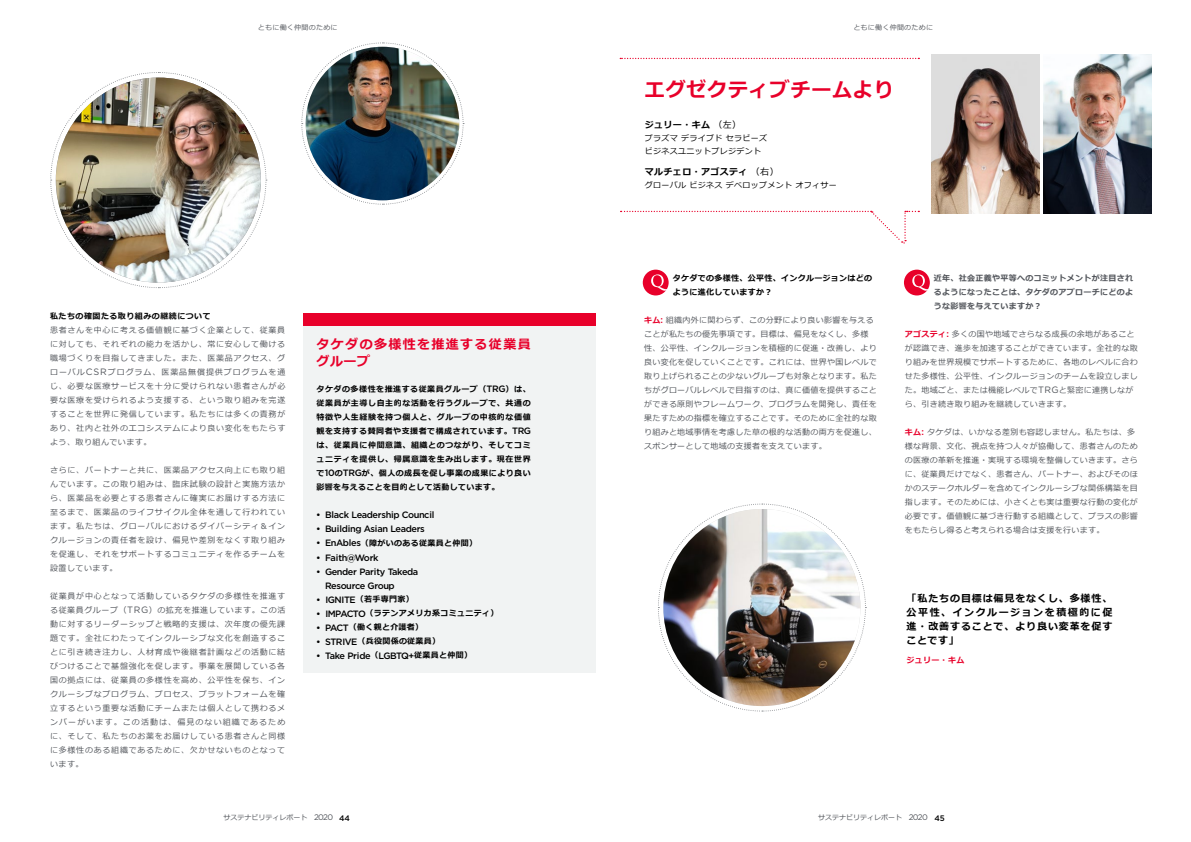
<style>
.page{position:relative;width:1191px;height:842px;background:#fff}
.page>*{position:absolute;margin:0;border:0;box-sizing:border-box;transform-origin:0 0}
.t1{font:700 20px "Meiryo";letter-spacing:.04em;color:#e8002a}
.t2{font:700 13px/17px "Meiryo";letter-spacing:.105em;color:#e8002a}
.t3{font:700 10px/14.1px "Meiryo";letter-spacing:.085em;color:#000;text-align:justify}
.t4{font:500 9.2px/14px "Gotham";letter-spacing:-.045em;color:#000}
.t5{font:500 9.2px "Gotham";letter-spacing:-.065em;color:#000}
.t6{font:700 9px "Meiryo";letter-spacing:.04em;color:#000}
.t7{font:8px/14px "Meiryo";letter-spacing:.04em;color:#52555b;text-align:justify}
.t8{font:700 8px/14px "Meiryo";letter-spacing:.04em;color:#000}
.t9{font:700 8px/14px "Meiryo";letter-spacing:.04em;color:#52555b;text-align:justify}
.t10{font:8px/13px "Meiryo";letter-spacing:.04em;color:#000}
.t11{font:700 8px "Meiryo";letter-spacing:.06em;color:#000}
.t12{font:700 8px "Meiryo";letter-spacing:.04em;color:#e8002a}
.t13{font:7px "Meiryo";color:#52555b}
.t14{font:7px "Meiryo";letter-spacing:.04em;color:#52555b}
.s1{font-family:"Gotham";font-size:9.2px}
.s2{font-family:"Gotham";font-weight:500;font-size:9.2px}
.s3{font-family:"Meiryo";font-weight:700;font-size:8px}
.s4{font-weight:400}
.s5{font-weight:700;color:#e8002a}
.s6{font-family:"Gotham";font-weight:500;font-size:9.2px;color:#e8002a}
.s7{font-family:"Gotham";font-size:8.1px}
.s8{font-family:"Gotham";font-weight:500;font-size:8px;color:#000}
</style>
<div class="page">
<div style="left:643px;top:270px;width:25px;height:25px;background:#e8002a;border-radius:50%"></div>
<svg style="left:651px;top:274px;width:17px;height:17px"></svg>
<div style="left:904px;top:270px;width:25px;height:25px;background:#e8002a;border-radius:50%"></div>
<svg style="left:912px;top:274px;width:18px;height:17px"></svg>
<svg style="left:658px;top:503px;width:208px;height:209px"></svg>
<img style="left:663px;top:509px;width:197px;height:197px;border-radius:99px">
<img style="left:931px;top:54px;width:108px;height:159px">
<img style="left:1043px;top:54px;width:108px;height:159px">
<svg style="left:620px;top:58px;width:299px;height:1px"></svg>
<svg style="left:620px;top:211px;width:299px;height:33px"></svg>
<div style="left:303px;top:313px;width:292px;height:359px;background:#f1f3f3"></div>
<div style="left:303px;top:313px;width:292px;height:12px;background:#e8002a"></div>
<svg style="left:301px;top:42px;width:163px;height:163px"></svg>
<img style="left:306px;top:47px;width:153px;height:153px;border-radius:77px">
<svg style="left:50px;top:72px;width:217px;height:217px"></svg>
<img style="left:56px;top:78px;width:205px;height:205px;border-radius:102px">
<p class="t14" style="left:258px;top:22px;width:81px">ともに働く仲間のために</p>
<p class="t14" style="left:853px;top:22px;width:81px">ともに働く仲間のために</p>
<p class="t11" style="left:50px;top:310px;width:162px">私たちの確固たる取り組みの継続について</p>
<p class="t7" style="left:50px;top:323px;width:237px">患者さんを中心に考える価値観に基づく企業として、従業員に対しても、それぞれの能力を活かし、常に安心して働ける職場づくりを目指してきました。また、医薬品アクセス、グローバル<span class="s1">CSR</span>プログラム、医薬品無償提供プログラムを通じ、必要な医療サービスを十分に受けられない患者さんが必要な医療を受けられるよう支援する、という取り組みを完遂することを世界に発信しています。私たちには多くの責務があり、社内と社外のエコシステムにより良い変化をもたらすよう、取り組んでいます。</p>
<p class="t7" style="left:50px;top:463px;width:237px">さらに、パートナーと共に、医薬品アクセス向上にも取り組んでいます。この取り組みは、臨床試験の設計と実施方法から、医薬品を必要とする患者さんに確実にお届けする方法に至るまで、医薬品のライフサイクル全体を通して行われています。私たちは、グローバルにおけるダイバーシティ＆インクルージョンの責任者を設け、偏見や差別をなくす取り組みを促進し、それをサポートするコミュニティを作るチームを設置しています。</p>
<p class="t7" style="left:50px;top:589px;width:237px">従業員が中心となって活動しているタケダの多様性を推進する従業員グループ（<span class="s1">TRG</span>）の拡充を推進しています。この活動に対するリーダーシップと戦略的支援は、次年度の優先課題です。全社にわたってインクルーシブな文化を創造することに引き続き注力し、人材育成や後継者計画などの活動に結びつけることで基盤強化を促します。事業を展開している各国の拠点には、従業員の多様性を高め、公平性を保ち、インクルーシブなプログラム、プロセス、プラットフォームを確立するという重要な活動にチームまたは個人として携わるメンバーがいます。この活動は、偏見のない組織であるために、そして、私たちのお薬をお届けしている患者さんと同様に多様性のある組織であるために、欠かせないものとなっています。</p>
<h2 class="t2" style="left:316px;top:337px;width:216px">タケダの多様性を推進する従業員グループ</h2>
<p class="t8" style="left:316px;top:383px;width:216px;text-align:justify">タケダの多様性を推進する従業員グループ（<span class="s2">TRG</span>）は、従業員が主導し自主的な活動を行うグループで、共通の特徴や人生経験を持つ個人と、グループの中核的な価値観を支持する賛同者や支援者で構成されています。<span class="s2">TRG</span>は、従業員に仲間意識、組織とのつながり、そしてコミュニティを提供し、帰属意識を生み出します。現在世界で<span class="s2">10</span>の<span class="s2">TRG</span>が、個人の成長を促し事業の成果により良い影響を与えることを目的として活動しています。</p>
<p class="t4" style="left:316px;top:508px;width:120px">• Black Leadership Council</p>
<p class="t4" style="left:316px;top:522px;width:110px">• Building Asian Leaders</p>
<p class="t8" style="left:316px;top:537px;width:162px"><span class="s2">• EnAbles</span>（障がいのある従業員と仲間）</p>
<p class="t4" style="left:316px;top:550px;width:64px">• Faith@Work</p>
<p class="t4" style="left:325px;top:564px;width:95px;text-indent:-9px">• Gender Parity Takeda<br>Resource Group</p>
<p class="t4" style="left:316px;top:592px;width:99px">• IGNITE<span class="s3">（若手専門家）</span></p>
<p class="t8" style="left:316px;top:607px;width:184px"><span class="s2">• IMPACTO</span>（ラテンアメリカ系コミュニティ）</p>
<p class="t8" style="left:316px;top:621px;width:108px"><span class="s2">• PACT</span>（働く親と介護者）</p>
<p class="t8" style="left:316px;top:635px;width:125px"><span class="s2">• STRIVE</span>（兵役関係の従業員）</p>
<p class="t5" style="left:316px;top:649px;width:157px">• Take Pride<span class="s3">（</span>LGBTQ+<span class="s3">従業員と仲間）</span></p>
<h1 class="t1" style="left:645px;top:76px;width:250px">エグゼクティブチームより</h1>
<p class="t6" style="left:645px;top:119px;width:98px">ジュリー・キム<span class="s4">（左）</span></p>
<p class="t10" style="left:645px;top:132px;width:132px">プラズマデライブドセラピーズ　ビジネスユニットプレジデント</p>
<p class="t6" style="left:645px;top:166px;width:135px">マルチェロ・アゴスティ<span class="s4">（右）</span></p>
<p class="t10" style="left:645px;top:179px;width:193px">グローバルビジネスデベロップメントオフィサー</p>
<p class="t8" style="left:673px;top:271px;width:201px">タケダでの多様性、公平性、インクルージョンはどのように進化していますか︖</p>
<p class="t7" style="left:644px;top:314px;width:234px;text-align:left"><span class="s5">キム</span><span class="s6">:</span> 組織内外に関わらず、この分野により良い影響を与えることが私たちの優先事項です。目標は、偏見をなくし、多様性、公平性、インクルージョンを積極的に促進・改善し、より良い変化を促していくことです。これには、世界や国レベルで取り上げられることの少ないグループも対象となります。私たちがグローバルレベルで目指すのは、真に価値を提供することができる原則やフレームワーク、プログラムを開発し、責任を果たすための指標を確立することです。そのために全社的な取り組みと地域事情を考慮した草の根的な活動の両方を促進し、スポンサーとして地域の支援者を支えています。</p>
<p class="t9" style="left:933px;top:271px;width:201px">近年、社会正義や平等へのコミットメントが注目されるようになったことは、タケダのアプローチにどのような影響を与えていますか︖</p>
<p class="t7" style="left:905px;top:328px;width:234px;text-align:left"><span class="s5">アゴスティ</span><span class="s6">:</span> 多くの国や地域でさらなる成長の余地があることが認識でき、進歩を加速することができています。全社的な取り組みを世界規模でサポートするために、各地のレベルに合わせた多様性、公平性、インクルージョンのチームを設立しました。地域ごと、または機能レベルで<span class="s1">TRG</span>と緊密に連携しながら、引き続き取り組みを継続していきます。</p>
<p class="t7" style="left:905px;top:426px;width:234px;text-align:left"><span class="s5">キム</span><span class="s6">:</span> タケダは、いかなる差別も容認しません。私たちは、多様な背景、文化、視点を持つ人々が協働して、患者さんのための医療の革新を推進・実現する環境を整備していきます。さらに、従業員だけでなく、患者さん、パートナー、およびそのほかのステークホルダーを含めてインクルーシブな関係構築を目指します。そのためには、小さくとも実は重要な行動の変化が必要です。価値観に基づき行動する組織として、プラスの影響をもたらし得ると考えられる場合は支援を行います。</p>
<p class="t3" style="left:906px;top:592px;width:207px">「私たちの目標は偏見をなくし、多様性、公平性、インクルージョンを積極的に促進・改善することで、より良い変革を促すことです」</p>
<p class="t12" style="left:906px;top:655px;width:59px">ジュリー・キム</p>
<p class="t13" style="left:223px;top:812px;width:128px">サステナビリティレポート　<span class="s7">2020</span> <span class="s8">44</span></p>
<p class="t13" style="left:818px;top:812px;width:128px">サステナビリティレポート　<span class="s7">2020</span> <span class="s8">45</span></p>
</div>
